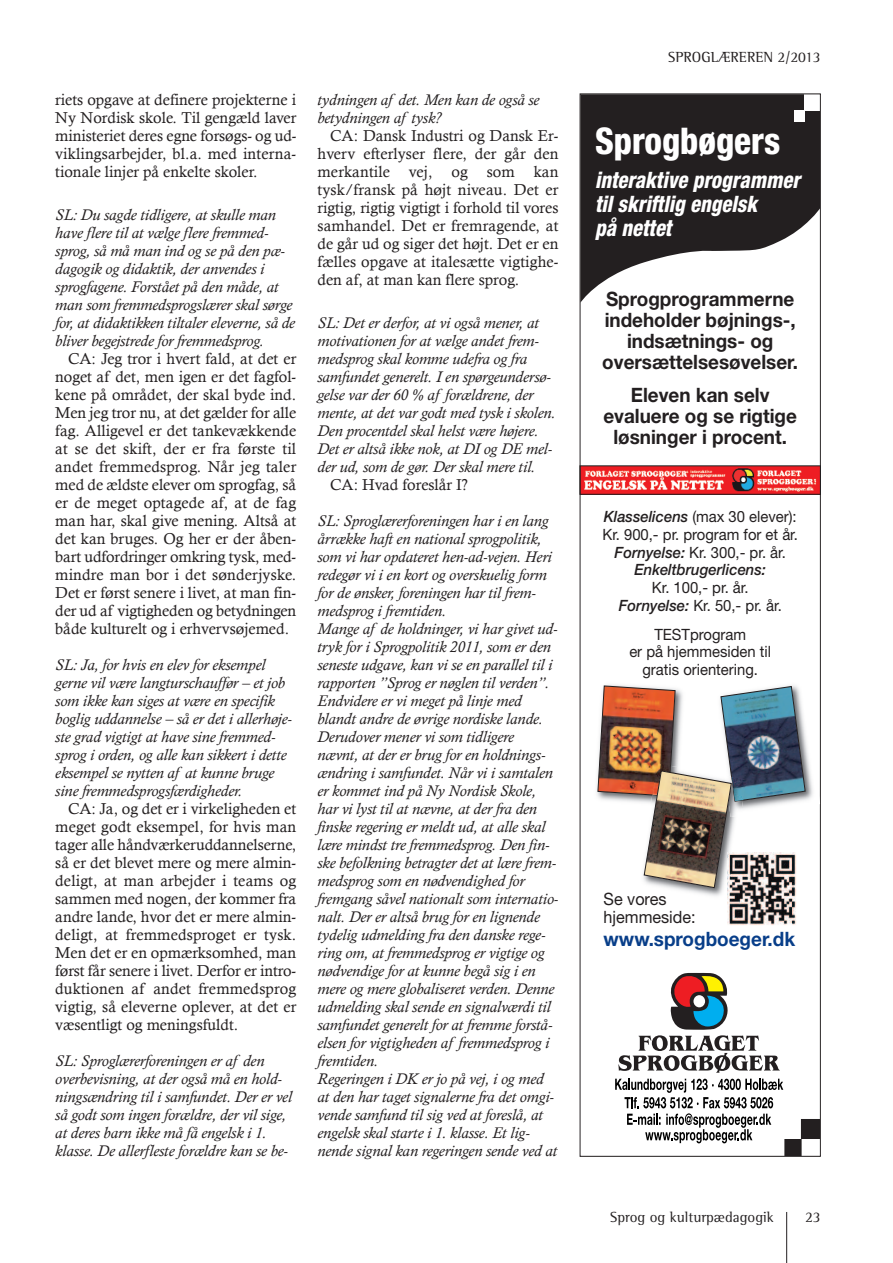
<style>
.page{position:relative;width:893px;height:1263px;background:#fff}
.page>*{position:absolute;margin:0;border:0;box-sizing:border-box;transform-origin:0 0}
.t1{font:800 condensed 36.75px "Helvetica Neue";color:#fff;scale:.95 1}
.t2{font:italic 800 condensed 22.65px/24px "Helvetica Neue";letter-spacing:.005em;color:#fff;scale:.91 1}
.t3{font:700 19.8px/21.3px "Helvetica Neue";color:#231f20;text-align:center;scale:.95 1}
.t4{font:700 19.8px "Helvetica Neue LT Std";color:#083e89;scale:.95 1}
.t5{font:16.95px/17.7px "Helvetica Neue LT Std";color:#231f20;scale:.95 1}
.t6{font:italic 15.75px/18px "Calisto";color:#231f20}
.t7{font:15.75px/18px "Calisto";color:#231f20;text-align:justify}
.t8{font:15.6px/17.7px "Helvetica Neue";color:#231f20;text-align:center;scale:.95 1}
.t9{font:15px "Rotis Semi Serif Std";color:#231f20}
.s1{font-weight:500;font-style:italic}
</style>
<div class="page">
<hr style="left:786px;top:1212px;width:1px;height:51px;background:#231f20">
<img style="left:582px;top:468px;width:237px;height:24px">
<svg style="left:582px;top:96px;width:237px;height:205px;fill:#231f20"></svg>
<div style="left:805px;top:94px;width:15px;height:16px;background:#fff"></div>
<div style="left:794px;top:110px;width:11px;height:12px;background:#fff"></div>
<svg style="left:615px;top:1079px;width:187px;height:77px"></svg>
<div style="left:802px;top:1120px;width:17px;height:18px;background:#231f20"></div>
<div style="left:801px;top:1119px;width:19px;height:20px;border:1px solid #231f20"></div>
<svg style="left:618px;top:973px;width:162px;height:100px"></svg>
<img style="left:727px;top:897px;width:69px;height:28px">
<img style="left:811px;top:679px;width:9px;height:137px">
<img style="left:727px;top:897px;width:14px;height:7px">
<img style="left:597px;top:684px;width:214px;height:213px">
<p class="t7" style="left:55px;top:90px;width:243px">riets opgave at definere projekterne i Ny Nordisk skole. Til gengæld laver ministeriet deres egne forsøgs- og ud&shy;viklingsarbejder, bl.a. med interna&shy;tionale linjer på enkelte skoler.</p>
<p class="t6" style="left:55px;top:206px;width:241px">SL: Du sagde tidligere, at skulle man have flere til at vælge flere fremmed&shy;sprog, så må man ind og se på den pæ&shy;dagogik og didaktik, der anvendes i sprogfagene. Forstået på den måde, at man som fremmedsprogslærer skal sørge for, at didaktikken tiltaler eleverne, så de bliver begejstrede for fremmedsprog.</p>
<p class="t7" style="left:55px;top:350px;width:242px;text-indent:13px">CA: Jeg tror i hvert fald, at det er noget af det, men igen er det fagfol&shy;kene på området, der skal byde ind.<br>Men jeg tror nu, at det gælder for alle fag. Alligevel er det tankevækkende at se det skift, der er fra første til andet fremmedsprog. Når jeg taler med de ældste elever om sprogfag, så er de meget optagede af, at de fag man har, skal give mening. Altså at det kan bruges. Og her er der åben&shy;bart udfordringer omkring tysk, med&shy;mindre man bor i det sønderjyske.<br>Det er først senere i livet, at man fin&shy;der ud af vigtigheden og betydningen både kulturelt og i erhvervsøjemed.</p>
<p class="t6" style="left:55px;top:656px;width:237px">SL: Ja, for hvis en elev for eksempel gerne vil være langturschauffør – et job som ikke kan siges at være en specifik boglig uddannelse – så er det i allerhøje&shy;ste grad vigtigt at have sine fremmed&shy;sprog i orden, og alle kan sikkert i dette eksempel se nytten af at kunne bruge sine fremmedsprogsfærdigheder.</p>
<p class="t7" style="left:55px;top:800px;width:242px;text-indent:13px">CA: Ja, og det er i virkeligheden et meget godt eksempel, for hvis man tager alle håndværkeruddannelserne, så er det blevet mere og mere almin&shy;deligt, at man arbejder i teams og sammen med nogen, der kommer fra andre lande, hvor det er mere almin&shy;deligt, at fremmedsproget er tysk.<br>Men det er en opmærksomhed, man først får senere i livet. Derfor er intro&shy;duktionen af andet fremmedsprog vigtig, så eleverne oplever, at det er væsentligt og meningsfuldt.</p>
<p class="t6" style="left:55px;top:1052px;width:238px">SL: Sproglærerforeningen er af den overbevisning, at der også må en hold&shy;ningsændring til i samfundet. Der er vel så godt som ingen forældre, der vil sige, at deres barn ikke må få engelsk i 1. klasse. De allerfleste forældre kan se be-</p>
<p class="t6" style="left:317px;top:91px;width:223px">tydningen af det. Men kan de også se betydningen af tysk?</p>
<p class="t7" style="left:317px;top:126px;width:242px;text-indent:13px">CA: Dansk Industri og Dansk Er&shy;hverv efterlyser flere, der går den merkantile vej, og som kan tysk/fransk på højt niveau. Det er rigtig, rigtig vigtigt i forhold til vores samhandel. Det er fremragende, at de går ud og siger det højt. Det er en fælles opgave at italesætte vigtighe&shy;den af, at man kan flere sprog.</p>
<p class="t6" style="left:317px;top:314px;width:240px">SL: Det er derfor, at vi også mener, at motivationen for at vælge andet frem&shy;medsprog skal komme udefra og fra samfundet generelt. I en spørgeundersø&shy;gelse var der 60 % af forældrene, der mente, at det var godt med tysk i skolen.<br>Den procentdel skal helst være højere.<br>Det er altså ikke nok, at DI og DE mel&shy;der ud, som de gør. Der skal mere til.</p>
<p class="t7" style="left:330px;top:476px;width:139px">CA: Hvad foreslår I?</p>
<p class="t6" style="left:317px;top:512px;width:242px">SL: Sproglærerforeningen har i en lang årrække haft en national sprogpolitik, som vi har opdateret hen-ad-vejen. Heri redegør vi i en kort og overskuelig form for de ønsker, foreningen har til frem&shy;medsprog i fremtiden.<br>Mange af de holdninger, vi har givet ud&shy;tryk for i Sprogpolitik 2011, som er den seneste udgave, kan vi se en parallel til i rapporten ”Sprog er nøglen til verden”.<br>Endvidere er vi meget på linje med blandt andre de øvrige nordiske lande.<br>Derudover mener vi som tidligere nævnt, at der er brug for en holdnings&shy;ændring i samfundet. Når vi i samtalen er kommet ind på Ny Nordisk Skole, har vi lyst til at nævne, at der fra den finske regering er meldt ud, at alle skal lære mindst tre fremmedsprog. Den fin&shy;ske befolkning betragter det at lære frem&shy;medsprog som en nødvendighed for fremgang såvel nationalt som internatio&shy;nalt. Der er altså brug for en lignende tydelig udmelding fra den danske rege&shy;ring om, at fremmedsprog er vigtige og nødvendige for at kunne begå sig i en mere og mere globaliseret verden. Denne udmelding skal sende en signalværdi til samfundet generelt for at fremme forstå&shy;elsen for vigtigheden af fremmedsprog i fremtiden.<br>Regeringen i DK er jo på vej, i og med at den har taget signalerne fra det omgi&shy;vende samfund til sig ved at foreslå, at engelsk skal starte i 1. klasse. Et lig&shy;nende signal kan regeringen sende ved at</p>
<p class="t9" style="left:668px;top:51px;width:154px">SPROGLÆREREN 2/2013</p>
<h1 class="t1" style="left:595px;top:128px;width:196px">Sprogbøgers</h1>
<h2 class="t2" style="left:595px;top:170px;width:227px">interaktive programmer til skriftlig engelsk<br>på nettet</h2>
<p class="t3" style="left:602px;top:290px;width:208px">Sprogprogrammerne indeholder bøjnings-, indsætnings- og oversættelsesøvelser.</p>
<p class="t3" style="left:603px;top:386px;width:205px">Eleven kan selv evaluere og se rigtige løsninger i procent.</p>
<p class="t8" style="left:602px;top:509px;width:207px"><span class="s1">Klasselicens</span> (max 30 elever):<br>Kr. 900,- pr. program for et år.<br><span class="s1">Fornyelse:</span> Kr. 300,- pr. år.<br><span class="s1">Enkeltbrugerlicens:</span></p>
<p class="t8" style="left:619px;top:580px;width:173px">Kr. 100,- pr. år.<br><span class="s1">Fornyelse:</span> Kr. 50,- pr. år.</p>
<p class="t8" style="left:629px;top:627px;width:151px">TESTprogram<br>er på hjemmesiden til gratis orientering.</p>
<p class="t5" style="left:604px;top:892px;width:98px">Se vores hjemmeside:</p>
<p class="t4" style="left:604px;top:932px;width:203px">www.sprogboeger.dk</p>
<p class="t9" style="left:610px;top:1212px;width:165px">Sprog og kulturpædagogik</p>
<p class="t9" style="left:805px;top:1212px;width:17px">23</p>
</div>
